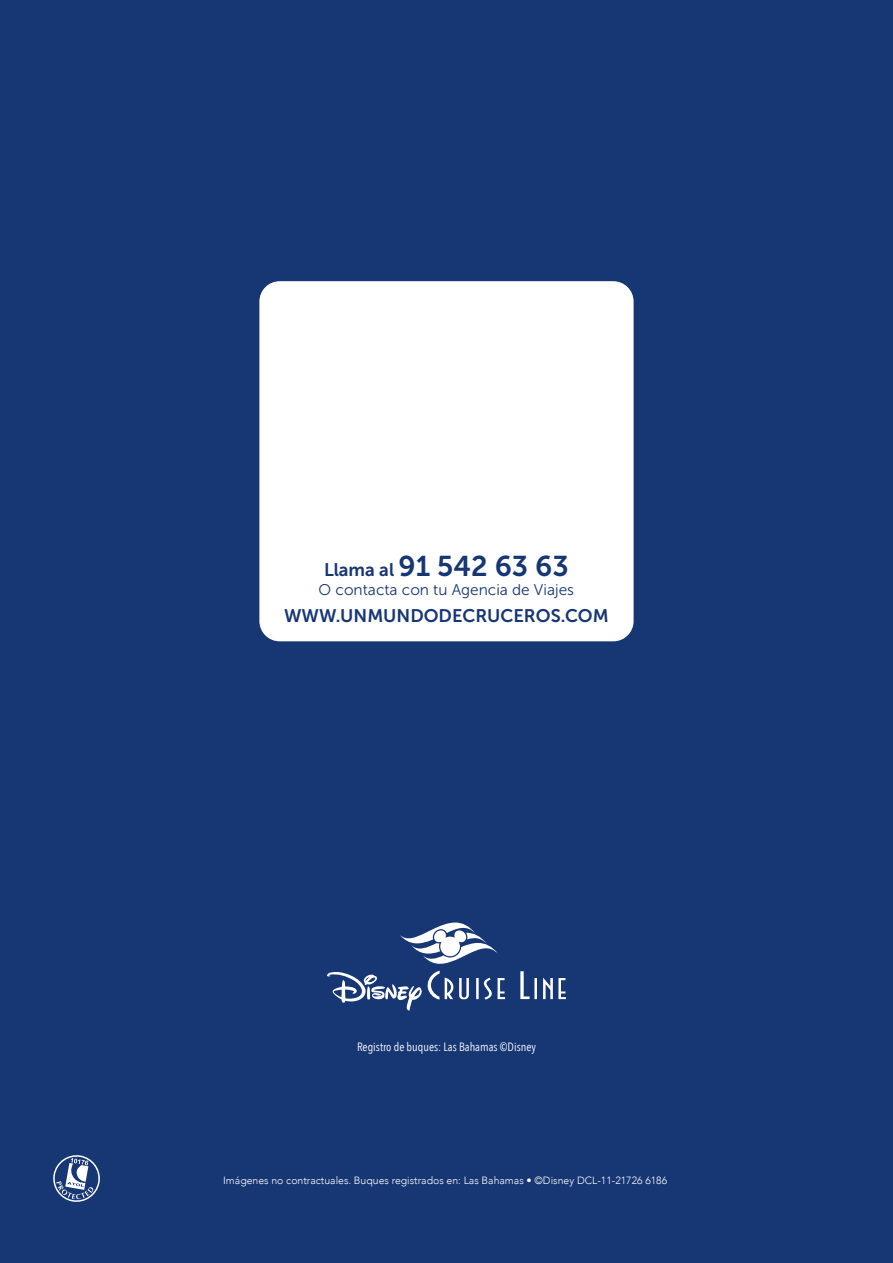
<style>
.page{position:relative;width:893px;height:1263px;background:#163674}
.page>*{position:absolute;margin:0;border:0;box-sizing:border-box;transform-origin:0 0}
.t1{font:28.5px "Museo Sans 700";color:#163674}
.t2{font:18.15px "Museo Sans 700";color:#163674}
.t3{font:15.45px "Museo Sans 300";color:#163674}
.t4{font:12px "Avenir Next Condensed";color:#fff}
.t5{font:300 10.5px "Avenir";color:#fff}
.s1{font-size:18.15px}
</style>
<div class="page">
<svg style="left:327px;top:922px;width:239px;height:89px"></svg>
<svg style="left:53px;top:1155px;width:47px;height:47px"></svg>
<div style="left:259px;top:281px;width:375px;height:360px;background:#fff;border-radius:20px"></div>
<h1 class="t1" style="left:324px;top:550px;width:246px"><span class="s1">Llama al</span> 91 542 63 63</h1>
<h3 class="t3" style="left:319px;top:581px;width:257px">O contacta con tu Agencia de Viajes</h3>
<h2 class="t2" style="left:284px;top:605px;width:326px">WWW.UNMUNDODECRUCEROS.COM</h2>
<p class="t4" style="left:357px;top:1037px;width:180px">Registro de buques: Las Bahamas ©Disney</p>
<p class="t5" style="left:223px;top:1174px;width:445px">Imágenes no contractuales. Buques registrados en: Las Bahamas • ©Disney DCL-11-21726 6186</p>
</div>
